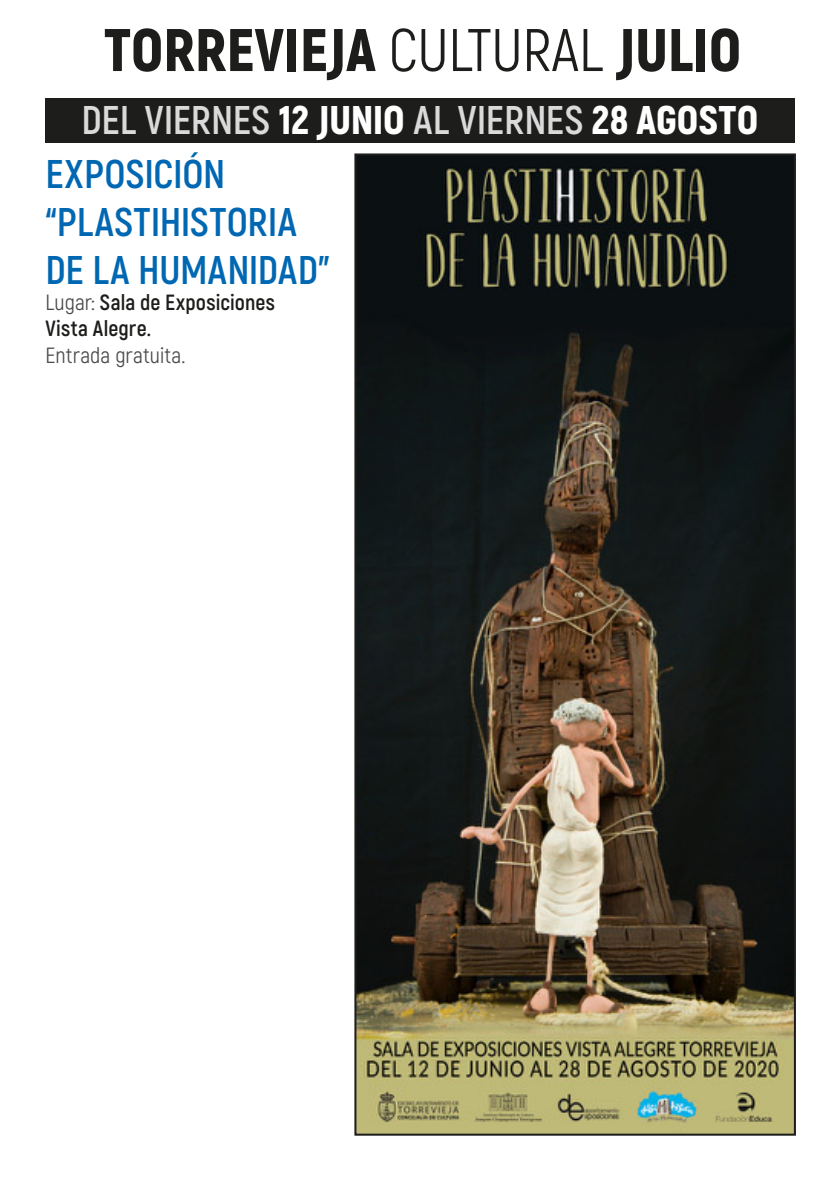
<style>
.page{position:relative;width:840px;height:1191px;background:#fff}
.page>*{position:absolute;margin:0;border:0;box-sizing:border-box;transform-origin:0 0}
.t1{font:900 60px "Akrobat";color:#1d1d1b}
.t2{font:700 40px/53.6px "Akrobat";color:#dadada}
.t3{font:700 40px/48px "Akrobat";letter-spacing:.005em;color:#0067b2}
.t4{font:700 22px/26.4px "Akrobat";letter-spacing:.005em;color:#1d1d1b}
.t5{font:22px "Akrobat";letter-spacing:.01em;color:#4a4a49}
.s1{font-weight:400}
.s2{font-weight:900;color:#fff}
.s3{color:#0067b2}
.s4{font-weight:400;color:#4a4a49}
</style>
<div class="page">
<div style="left:45px;top:98px;width:749px;height:45px;background:#1d1d1b"></div>
<img style="left:354px;top:153px;width:442px;height:983px">
<h1 class="t1" style="left:104px;top:11px;width:638px">TORREVIEJA <span class="s1">CULTURAL</span> JULIO</h1>
<p class="t2" style="left:45px;top:93px;width:714px;text-indent:36px">DEL VIERNES <span class="s2">12 JUNIO</span> AL VIERNES <span class="s2">28 AGOSTO<br></span><span class="s3">EXPOSICIÓN</span></p>
<p class="t3" style="left:45px;top:197px;width:286px">“PLASTIHISTORIA<br>DE LA HUMANIDAD”</p>
<p class="t4" style="left:45px;top:289px;width:231px"><span class="s4">Lugar:</span> Sala de Exposiciones<br>Vista Alegre.</p>
<p class="t5" style="left:45px;top:342px;width:141px">Entrada gratuita.</p>
</div>
